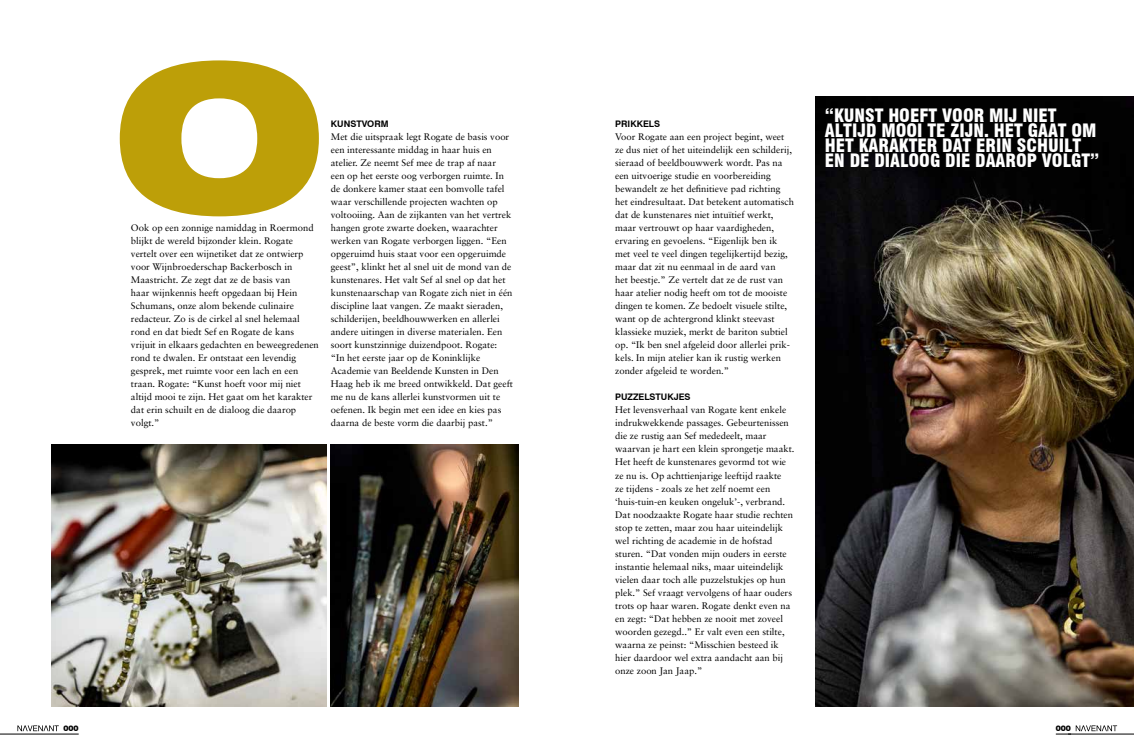
<style>
.page{position:relative;width:1134px;height:752px;background:#fff}
.page>*{position:absolute;margin:0;border:0;box-sizing:border-box;transform-origin:0 0}
.t1{font:900 condensed 18px/15px "Swiss 721 BT";color:#fff}
.t2{font:9.5px/13px "Sabon";color:#000}
.t3{font:700 9px "Swiss 721 BT";color:#000}
.t4{font:7px "Swiss 721 BT Black No 2";color:#000}
</style>
<div class="page">
<hr style="left:0;top:733px;width:79px;height:1px;background:#000">
<svg style="left:17px;top:725px;width:42px;height:5px"></svg>
<hr style="left:1068px;top:733px;width:66px;height:1px;background:#000">
<svg style="left:1056px;top:725px;width:61px;height:9px"></svg>
<svg style="left:120px;top:60px;width:199px;height:156px"></svg>
<img style="left:51px;top:444px;width:276px;height:262px">
<img style="left:331px;top:444px;width:188px;height:262px">
<img style="left:815px;top:96px;width:319px;height:610px">
<p class="t2" style="left:131px;top:221px;width:189px">Ook op een zonnige namiddag in Roermond blijkt de wereld bijzonder klein. Rogate vertelt over een wijnetiket dat ze ontwierp voor Wijnbroederschap Backerbosch in Maastricht. Ze zegt dat ze de basis van<br>haar wijnkennis heeft opgedaan bij Hein Schumans, onze alom bekende culinaire redacteur. Zo is de cirkel al snel helemaal rond en dat biedt Sef en Rogate de kans vrijuit in elkaars gedachten en beweegredenen rond te dwalen. Er ontstaat een levendig gesprek, met ruimte voor een lach en een traan. Rogate: “Kunst hoeft voor mij niet altijd mooi te zijn. Het gaat om het karakter dat erin schuilt en de dialoog die daarop volgt.”</p>
<p class="t3" style="left:331px;top:118px;width:59px">KUNSTVORM</p>
<p class="t2" style="left:331px;top:130px;width:184px">Met die uitspraak legt Rogate de basis voor een interessante middag in haar huis en atelier. Ze neemt Sef mee de trap af naar<br>een op het eerste oog verborgen ruimte. In de donkere kamer staat een bomvolle tafel waar verschillende projecten wachten op voltooiing. Aan de zijkanten van het vertrek hangen grote zwarte doeken, waarachter werken van Rogate verborgen liggen. “Een opgeruimd huis staat voor een opgeruimde geest”, klinkt het al snel uit de mond van de kunstenares. Het valt Sef al snel op dat het kunstenaarschap van Rogate zich niet in één discipline laat vangen. Ze maakt sieraden, schilderijen, beeldhouwwerken en allerlei andere uitingen in diverse materialen. Een soort kunstzinnige duizendpoot. Rogate: “In het eerste jaar op de Koninklijke Academie van Beeldende Kunsten in Den Haag heb ik me breed ontwikkeld. Dat geeft me nu de kans allerlei kunstvormen uit te oefenen. Ik begin met een idee en kies pas daarna de beste vorm die daarbij past.”</p>
<p class="t3" style="left:615px;top:118px;width:46px">PRIKKELS</p>
<p class="t2" style="left:615px;top:130px;width:180px">Voor Rogate aan een project begint, weet ze dus niet of het uiteindelijk een schilderij, sieraad of beeldbouwwerk wordt. Pas na een uitvoerige studie en voorbereiding bewandelt ze het definitieve pad richting het eindresultaat. Dat betekent automatisch dat de kunstenares niet intuïtief werkt, maar vertrouwt op haar vaardigheden, ervaring en gevoelens. “Eigenlijk ben ik met veel te veel dingen tegelijkertijd bezig, maar dat zit nu eenmaal in de aard van<br>het beestje.” Ze vertelt dat ze de rust van haar atelier nodig heeft om tot de mooiste dingen te komen. Ze bedoelt visuele stilte, want op de achtergrond klinkt steevast klassieke muziek, merkt de bariton subtiel op. “Ik ben snel afgeleid door allerlei prik&shy;kels. In mijn atelier kan ik rustig werken zonder afgeleid te worden.”</p>
<p class="t3" style="left:615px;top:391px;width:77px">PUZZELSTUKJES</p>
<p class="t2" style="left:615px;top:403px;width:181px">Het levensverhaal van Rogate kent enkele indrukwekkende passages. Gebeurtenissen die ze rustig aan Sef mededeelt, maar waarvan je hart een klein sprongetje maakt.<br>Het heeft de kunstenares gevormd tot wie ze nu is. Op achttienjarige leeftijd raakte<br>ze tijdens - zoals ze het zelf noemt een ‘huis-tuin-en keuken ongeluk’-, verbrand.<br>Dat noodzaakte Rogate haar studie rechten stop te zetten, maar zou haar uiteindelijk wel richting de academie in de hofstad sturen. “Dat vonden mijn ouders in eerste instantie helemaal niks, maar uiteindelijk vielen daar toch alle puzzelstukjes op hun plek.” Sef vraagt vervolgens of haar ouders trots op haar waren. Rogate denkt even na en zegt: “Dat hebben ze nooit met zoveel woorden gezegd..” Er valt even een stilte, waarna ze peinst: “Misschien besteed ik hier daardoor wel extra aandacht aan bij onze zoon Jan Jaap.”</p>
<h1 class="t1" style="left:825px;top:108px;width:276px">“KUNST HOEFT VOOR MIJ NIET<br>ALTIJD MOOI TE ZIJN. HET GAAT OM<br>HET KARAKTER DAT ERIN SCHUILT<br>EN DE DIALOOG DIE DAAROP VOLGT”</h1>
<p class="t4" style="left:63px;top:723px;width:17px">000</p>
<p class="t4" style="left:1056px;top:723px;width:17px">000</p>
</div>
